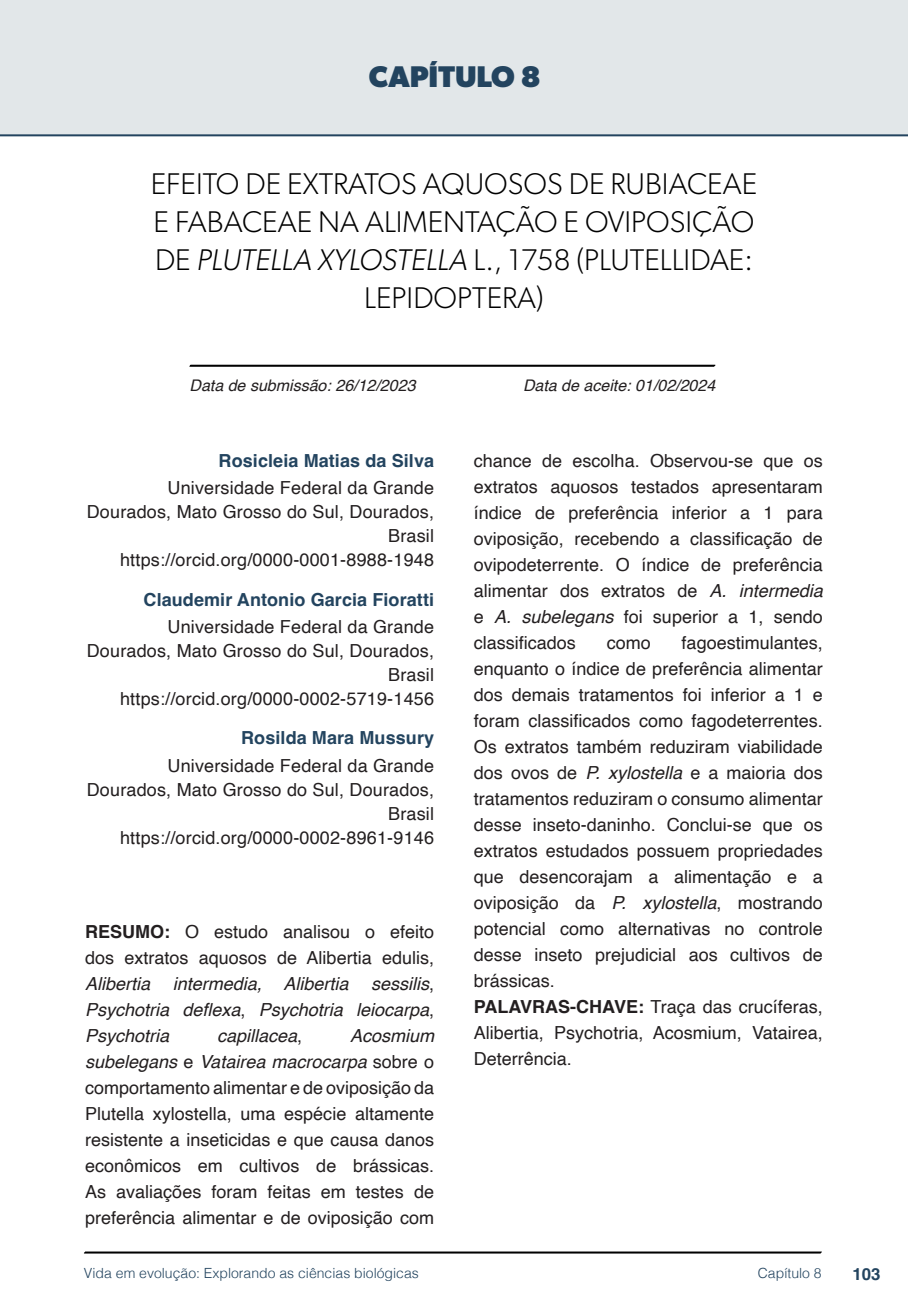
<style>
.page{position:relative;width:908px;height:1304px;background:#fff}
.page>*{position:absolute;margin:0;border:0;box-sizing:border-box;transform-origin:0 0}
.nome_artigos{font:300 30px/38px "Gibson";color:#000;text-align:center}
.capítulos{font:700 30px "Gibson";color:#23445f}
.Resumos_e_PC_TXT{font:18px/26px "Helvetica";color:#231f20;text-align:justify}
.info_autores{font:18px/24px "Helvetica";letter-spacing:.01em;color:#231f20;text-align:right}
.Resumos_e_PC_TXT-2{font:italic 18px/26px "Helvetica";color:#231f20;text-align:justify}
.nome_autores{font:700 18px "Helvetica";letter-spacing:.005em;color:#23445f}
.t1{font:700 16.8px "Helvetica";color:#23445f}
.data{font:italic 16px "Helvetica";color:#231f20}
.t2{font:300 14px "Helvetica";color:#23445f}
.s1{font-style:italic}
.s2{font-weight:700}
.s3{font-style:normal}
</style>
<div class="page">
<svg style="left:84px;top:1251px;width:737px;height:3px;background:#515151"></svg>
<div style="left:0;top:0;width:907px;height:136px;background:#e2e7e9"></div>
<svg style="left:189px;top:364px;width:526px;height:3px;background:#4f4f4f"></svg>
<div style="left:44px;top:72px;width:68px;height:61px;background:#e2e7e9"></div>
<p class="capítulos" style="left:369px;top:58px;width:173px">CAPÍTULO 8</p>
<p class="nome_artigos" style="left:151px;top:164px;width:607px">EFEITO DE EXTRATOS AQUOSOS DE RUBIACEAE E FABACEAE NA ALIMENTAÇÃO E OVIPOSIÇÃO DE <span class="s1">PLUTELLA XYLOSTELLA</span> L., 1758 (PLUTELLIDAE:<br>LEPIDOPTERA)</p>
<p class="data" style="left:189px;top:373px;width:227px">Data de submissão: 26/12/2023</p>
<p class="data" style="left:523px;top:373px;width:194px">Data de aceite: 01/02/2024</p>
<p class="nome_autores" style="left:218px;top:450px;width:217px">Rosicleia Matias da Silva</p>
<p class="info_autores" style="left:87px;top:477px;width:349px">Universidade Federal da Grande<br>Dourados, Mato Grosso do Sul, Dourados,<br>Brasil</p>
<p class="info_autores" style="left:120px;top:549px;width:315px">https://orcid.org/0000-0001-8988-1948</p>
<p class="nome_autores" style="left:143px;top:588px;width:292px">Claudemir Antonio Garcia Fioratti</p>
<p class="info_autores" style="left:87px;top:615px;width:349px">Universidade Federal da Grande<br>Dourados, Mato Grosso do Sul, Dourados,<br>Brasil</p>
<p class="info_autores" style="left:120px;top:687px;width:315px">https://orcid.org/0000-0002-5719-1456</p>
<p class="nome_autores" style="left:241px;top:727px;width:194px">Rosilda Mara Mussury</p>
<p class="info_autores" style="left:87px;top:754px;width:349px">Universidade Federal da Grande<br>Dourados, Mato Grosso do Sul, Dourados,<br>Brasil</p>
<p class="info_autores" style="left:120px;top:826px;width:315px">https://orcid.org/0000-0002-8961-9146</p>
<p class="Resumos_e_PC_TXT" style="left:85px;top:919px;width:350px"><span class="s2">RESUMO:</span> O estudo analisou o efeito dos extratos aquosos de Alibertia edulis, <span class="s1">Alibertia</span></p>
<p class="Resumos_e_PC_TXT-2" style="left:173px;top:971px;width:177px">intermedia, Alibertia</p>
<p class="Resumos_e_PC_TXT-2" style="left:85px;top:971px;width:350px;text-indent:286px">sessilis<span class="s3">, </span>Psychotria deflexa<span class="s3">,</span> Psychotria leiocarpa<span class="s3">, </span>Psychotria</p>
<p class="Resumos_e_PC_TXT" style="left:85px;top:1023px;width:350px;text-indent:265px"><span class="s1">Acosmium subelegans</span> e <span class="s1">Vatairea macrocarpa</span> sobre o comportamento alimentar e de oviposição da Plutella xylostella, uma espécie altamente resistente a inseticidas e que causa danos econômicos em cultivos de brássicas.<br>As avaliações foram feitas em testes de preferência alimentar e de oviposição com</p>
<p class="Resumos_e_PC_TXT-2" style="left:217px;top:1023px;width:87px">capillacea<span class="s3">,</span></p>
<p class="Resumos_e_PC_TXT" style="left:473px;top:448px;width:350px">chance de escolha. Observou-se que os extratos aquosos testados apresentaram índice de preferência inferior a 1 para oviposição, recebendo a classificação de ovipodeterrente. O índice de preferência alimentar dos extratos de <span class="s1">A. intermedia </span>e <span class="s1">A. subelegans</span> foi superior a 1, sendo classificados</p>
<p class="Resumos_e_PC_TXT" style="left:473px;top:630px;width:350px;text-indent:208px">fagoestimulantes, enquanto o índice de preferência alimentar dos demais tratamentos foi inferior a 1 e foram classificados como fagodeterrentes.<br>Os extratos também reduziram viabilidade dos ovos de <span class="s1">P. xylostella</span> e a maioria dos tratamentos reduziram o consumo alimentar desse inseto-daninho. Conclui-se que os extratos estudados possuem propriedades que desencorajam a alimentação e a oviposição da <span class="s1">P. xylostella</span>, mostrando potencial como alternativas no controle desse inseto prejudicial aos cultivos de brássicas.</p>
<p class="Resumos_e_PC_TXT" style="left:473px;top:994px;width:350px"><span class="s2">PALAVRAS-CHAVE:</span> Traça das crucíferas, Alibertia, Psychotria, Acosmium, Vatairea, Deterrência.</p>
<p class="Resumos_e_PC_TXT" style="left:606px;top:630px;width:46px">como</p>
<p class="t2" style="left:84px;top:1261px;width:336px">Vida em evolução: Explorando as ciências biológicas</p>
<p class="t2" style="left:757px;top:1261px;width:65px">Capítulo 8</p>
<p class="t1" style="left:851px;top:1264px;width:30px">103</p>
</div>
